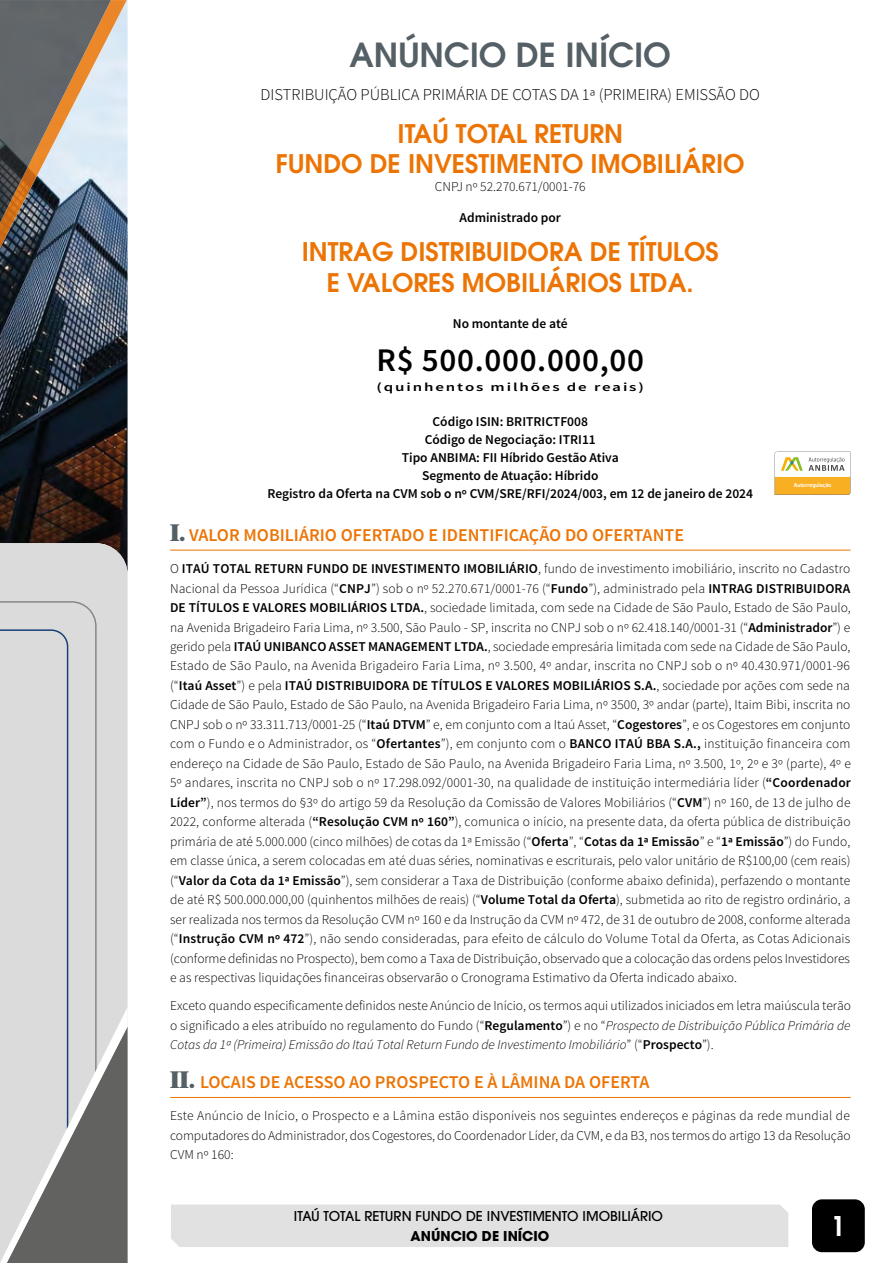
<style>
.page{position:relative;width:893px;height:1263px;background:#fff}
.page>*{position:absolute;margin:0;border:0;box-sizing:border-box;transform-origin:0 0}
.t1{font:600 33px "Source Sans Pro";letter-spacing:.02em;color:#000}
.t2{font:600 33px "ITC Avant Garde Pro";color:#555f66}
.t3{font:600 27px "ITC Avant Garde Pro";color:#fff}
.t4{font:600 25.5px/30.6px "ITC Avant Garde Pro";color:#ec7404;text-align:center}
.t5{font:600 18px "Source Sans Pro";color:#ec7404}
.t6{font:300 16.5px "Source Sans Pro";color:#000}
.t7{font:300 13.5px/19.5px "Source Sans Pro";color:#000;text-align:justify}
.t8{font:600 13.5px/18px "Source Sans Pro";color:#000;text-align:center}
.t9{font:500 13.5px "ITC Avant Garde Pro";color:#000}
.t10{font:700 13.5px "ITC Avant Garde Pro";color:#000}
.t11{font:600 12px "Source Sans Pro";letter-spacing:.11em;color:#000;scale:1.41 1}
.t12{font:500 5.85px "Dobra";letter-spacing:-.02em;color:#fff}
.s1{font-family:"Publico";font-weight:900;font-size:24px;color:#555f66}
.s2{font-weight:600}
.s3{font-style:italic}
</style>
<div class="page">
<div style="left:171px;top:1204px;width:617px;height:43px;background:#e1e1e1"></div>
<div style="left:812px;top:1199px;width:53px;height:53px;background:#000;border-radius:10px"></div>
<img style="left:0;top:0;width:128px;height:465px">
<img style="left:0;top:0;width:127px;height:248px">
<img style="left:0;top:0;width:111px;height:223px">
<svg style="left:0;top:465px;width:128px;height:164px;background:#756d6a"></svg>
<svg style="left:0;top:601px;width:97px;height:28px;background:#d5d5d5"></svg>
<svg style="left:0;top:629px;width:128px;height:634px;background:#c4c4c4"></svg>
<hr style="left:170px;top:550px;width:680px;height:1px;background:#ec7404">
<hr style="left:170px;top:1097px;width:680px;height:1px;background:#ec7404">
<svg style="left:775px;top:452px;width:75px;height:43px"></svg>
<h1 class="t2" style="left:350px;top:33px;width:323px">ANÚNCIO DE INÍCIO</h1>
<p class="t6" style="left:261px;top:84px;width:501px">DISTRIBUIÇÃO PÚBLICA PRIMÁRIA DE COTAS DA 1ª (PRIMEIRA) EMISSÃO DO</p>
<h3 class="t4" style="left:276px;top:118px;width:470px">ITAÚ TOTAL RETURN<br>FUNDO DE INVESTIMENTO IMOBILIÁRIO</h3>
<p class="t7" style="left:435px;top:177px;width:152px">CNPJ nº 52.270.671/0001-76</p>
<p class="t8" style="left:460px;top:209px;width:103px">Administrado por</p>
<h3 class="t4" style="left:302px;top:236px;width:419px">INTRAG DISTRIBUIDORA DE TÍTULOS<br>E VALORES MOBILIÁRIOS LTDA.</h3>
<p class="t8" style="left:453px;top:315px;width:116px">No montante de até</p>
<h1 class="t1" style="left:377px;top:340px;width:269px">R$ 500.000.000,00</h1>
<p class="t11" style="left:377px;top:379px;width:191px">(quinhentos milhões de reais)</p>
<p class="t8" style="left:267px;top:413px;width:487px">Código ISIN: BRITRICTF008<br>Código de Negociação: ITRI11<br>Tipo ANBIMA: FII Híbrido Gestão Ativa<br>Segmento de Atuação: Híbrido<br>Registro da Oferta na CVM sob o nº CVM/SRE/RFI/2024/003, em 12 de janeiro de 2024</p>
<h3 class="t5" style="left:170px;top:523px;width:515px"><span class="s1">I.</span> VALOR MOBILIÁRIO OFERTADO E IDENTIFICAÇÃO DO OFERTANTE</h3>
<p class="t7" style="left:170px;top:559px;width:682px">O <span class="s2">ITAÚ TOTAL RETURN FUNDO DE INVESTIMENTO IMOBILIÁRIO</span>, fundo de investimento imobiliário, inscrito no Cadastro Nacional da Pessoa Jurídica (“<span class="s2">CNPJ</span>”) sob o nº 52.270.671/0001-76 (“<span class="s2">Fundo</span>”), administrado pela <span class="s2">INTRAG DISTRIBUIDORA DE TÍTULOS E VALORES MOBILIÁRIOS LTDA.</span>, sociedade limitada, com sede na Cidade de São Paulo, Estado de São Paulo, na Avenida Brigadeiro Faria Lima, nº 3.500, São Paulo - SP, inscrita no CNPJ sob o nº 62.418.140/0001-31 (“<span class="s2">Administrador</span>”) e gerido pela <span class="s2">ITAÚ UNIBANCO ASSET MANAGEMENT LTDA.</span>, sociedade empresária limitada com sede na Cidade de São Paulo, Estado de São Paulo, na Avenida Brigadeiro Faria Lima, nº 3.500, 4º andar, inscrita no CNPJ sob o nº 40.430.971/0001-96 (“<span class="s2">Itaú Asset</span>”) e pela <span class="s2">ITAÚ DISTRIBUIDORA DE TÍTULOS E VALORES MOBILIÁRIOS S.A.</span>, sociedade por ações com sede na Cidade de São Paulo, Estado de São Paulo, na Avenida Brigadeiro Faria Lima, nº 3500, 3º andar (parte), Itaim Bibi, inscrita no CNPJ sob o nº 33.311.713/0001-25 (“<span class="s2">Itaú DTVM</span>” e, em conjunto com a Itaú Asset, “<span class="s2">Cogestores</span>”, e os Cogestores em conjunto com o Fundo e o Administrador, os “<span class="s2">Ofertantes</span>”), em conjunto com o <span class="s2">BANCO ITAÚ BBA S.A.,</span> instituição financeira com endereço na Cidade de São Paulo, Estado de São Paulo, na Avenida Brigadeiro Faria Lima, nº 3.500, 1º, 2º e 3º (parte), 4º e 5º andares, inscrita no CNPJ sob o nº 17.298.092/0001-30, na qualidade de instituição intermediária líder (<span class="s2">“Coordenador Líder”</span>), nos termos do §3º do artigo 59 da Resolução da Comissão de Valores Mobiliários (“<span class="s2">CVM</span>”) nº 160, de 13 de julho de 2022, conforme alterada (<span class="s2">“Resolução CVM nº 160”</span>), comunica o início, na presente data, da oferta pública de distribuição primária de até 5.000.000 (cinco milhões) de cotas da 1ª Emissão (“<span class="s2">Oferta</span>”, “<span class="s2">Cotas da 1ª Emissão</span>” e “<span class="s2">1ª Emissão</span>”) do Fundo, em classe única, a serem colocadas em até duas séries, nominativas e escriturais, pelo valor unitário de R$100,00 (cem reais) (“<span class="s2">Valor da Cota da 1ª Emissão</span>”), sem considerar a Taxa de Distribuição (conforme abaixo definida), perfazendo o montante de até R$ 500.000.000,00 (quinhentos milhões de reais) (“<span class="s2">Volume Total da Oferta</span>), submetida ao rito de registro ordinário, a ser realizada nos termos da Resolução CVM nº 160 e da Instrução da CVM nº 472, de 31 de outubro de 2008, conforme alterada (“<span class="s2">Instrução CVM nº 472</span>”), não sendo consideradas, para efeito de cálculo do Volume Total da Oferta, as Cotas Adicionais (conforme definidas no Prospecto), bem como a Taxa de Distribuição, observado que a colocação das ordens pelos Investidores e as respectivas liquidações financeiras observarão o Cronograma Estimativo da Oferta indicado abaixo.</p>
<p class="t7" style="left:170px;top:996px;width:682px">Exceto quando especificamente definidos neste Anúncio de Início, os termos aqui utilizados iniciados em letra maiúscula terão o significado a eles atribuído no regulamento do Fundo (“<span class="s2">Regulamento</span>”) e no “<span class="s3">Prospecto de Distribuição Pública Primária de Cotas da 1ª (Primeira) Emissão do Itaú Total Return Fundo de Investimento Imobiliário</span>” (“<span class="s2">Prospecto</span>”).</p>
<h3 class="t5" style="left:170px;top:1071px;width:481px"><span class="s1">II.</span> LOCAIS DE ACESSO AO PROSPECTO E À LÂMINA DA OFERTA</h3>
<p class="t7" style="left:170px;top:1106px;width:682px">Este Anúncio de Início, o Prospecto e a Lâmina estão disponíveis nos seguintes endereços e páginas da rede mundial de computadores do Administrador, dos Cogestores, do Coordenador Líder, da CVM, e da B3, nos termos do artigo 13 da Resolução CVM nº 160:</p>
<p class="t12" style="left:794px;top:482px;width:39px">Autorregulação</p>
<p class="t9" style="left:294px;top:1207px;width:371px">ITAÚ TOTAL RETURN FUNDO DE INVESTIMENTO IMOBILIÁRIO</p>
<p class="t10" style="left:411px;top:1226px;width:140px">ANÚNCIO DE INÍCIO</p>
<h2 class="t3" style="left:831px;top:1208px;width:17px">1</h2>
</div>
